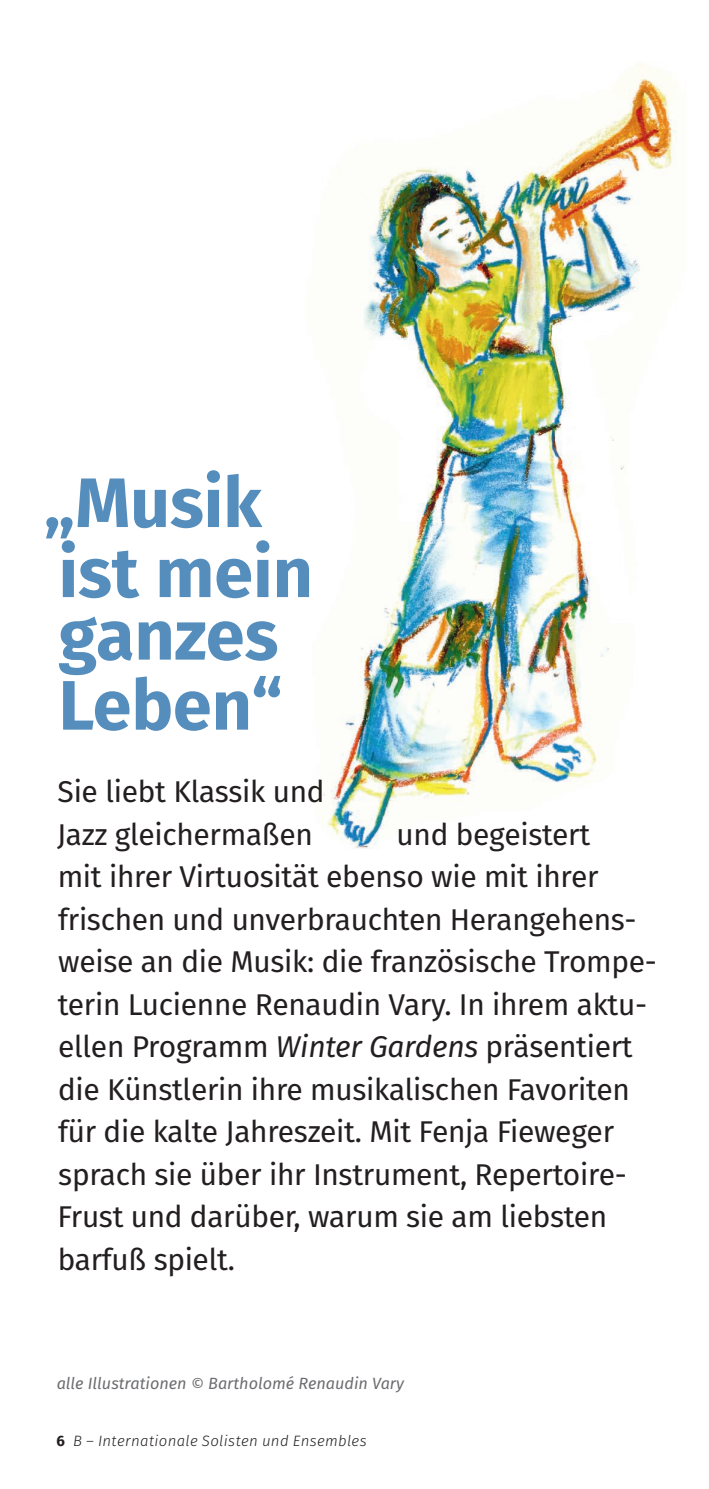
<style>
.page{position:relative;width:709px;height:1489px;background:#fff}
.page>*{position:absolute;margin:0;border:0;box-sizing:border-box;transform-origin:0 0}
.Autor___kursiv{font:700 70px/70px "Fira Sans";color:#558ebd}
.Autor___kursiv-2{font:30px/42.5px "Fira Sans";letter-spacing:-.01em;color:#231f20}
.Fließ_Auf_einen_Blick{font:italic 16.25px "Fira Sans";color:#6c6d70}
.t1{font:italic 300 15px "Fira Sans";letter-spacing:.02em;color:#231f20}
.s1{font-style:italic}
.s2{font-weight:700;font-style:normal}
</style>
<div class="page">
<img style="left:321px;top:64px;width:356px;height:785px">
<p class="Autor___kursiv" style="left:44px;top:463px;width:270px">„Musik ist mein</p>
<p class="Autor___kursiv" style="left:58px;top:595px;width:225px">ganzes<br>Leben“</p>
<p class="Autor___kursiv-2" style="left:57px;top:769px;width:269px">Sie liebt Klassik und<br>Jazz gleichermaßen</p>
<p class="Autor___kursiv-2" style="left:57px;top:812px;width:601px;text-indent:339px">und begeistert<br>mit ihrer Virtuosität ebenso wie mit ihrer frischen und unverbrauchten Herangehens&shy;weise an die Musik: die französische Trompe&shy;terin Lucienne Renaudin Vary. In ihrem aktu&shy;ellen Programm <span class="s1">Winter Gardens</span> präsentiert die Künstlerin ihre musikalischen Favoriten für die kalte Jahreszeit. Mit Fenja Fieweger sprach sie über ihr Instrument, Repertoire-Frust und darüber, warum sie am liebsten barfuß spielt.</p>
<p class="Fließ_Auf_einen_Blick" style="left:57px;top:1370px;width:349px">alle Illustrationen © Bartholomé Renaudin Vary</p>
<p class="t1" style="left:56px;top:1430px;width:312px"><span class="s2">6</span> B – Internationale Solisten und Ensembles</p>
</div>
